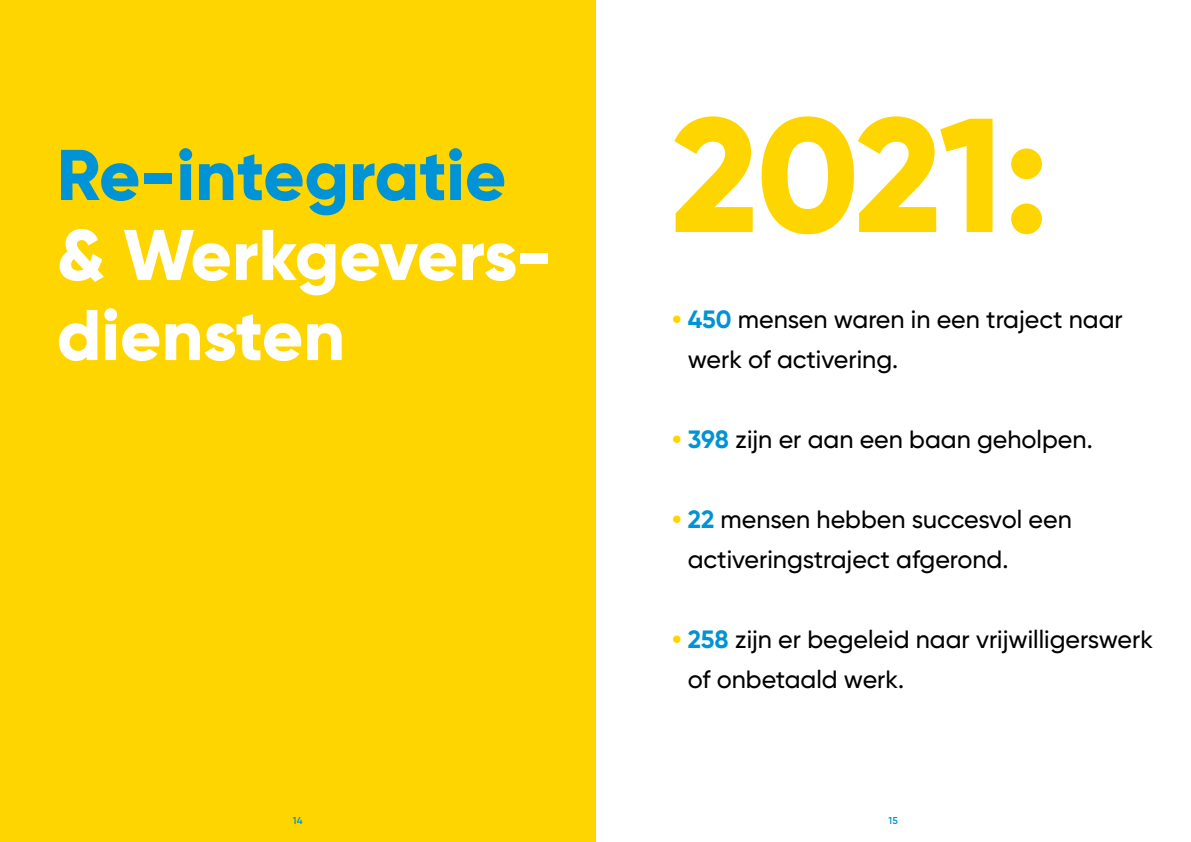
<style>
.page{position:relative;width:1191px;height:842px;background:#fff}
.page>*{position:absolute;margin:0;border:0;box-sizing:border-box;transform-origin:0 0}
.t1{font:800 161.9px "Gilroy";color:#ffd500}
.t2{font:800 71.6px/80px "Gilroy";color:#fff}
.t3{font:800 71.6px "Gilroy";letter-spacing:-.005em;color:#0093d6}
.t4{font:500 25px/40px "Gilroy";color:#000}
.t5{font:600 10px "Gilroy";color:#0093d6}
.s1{font-weight:800;color:#ffd500}
.s2{font-weight:700;color:#0093d6}
</style>
<div class="page">
<div style="left:0;top:0;width:595px;height:842px;background:#ffd500"></div>
<h2 class="t3" style="left:57px;top:130px;width:451px">Re-integratie</h2>
<h2 class="t2" style="left:57px;top:215px;width:496px">&amp; Werkgevers&shy;diensten</h2>
<h1 class="t1" style="left:672px;top:73px;width:379px">2021:</h1>
<p class="t4" style="left:688px;top:299px;width:436px;text-indent:-16px"><span class="s1">•</span> <span class="s2">450</span> mensen waren in een traject naar werk of activering.</p>
<p class="t4" style="left:672px;top:419px;width:422px"><span class="s1">•</span> <span class="s2">398</span> zijn er aan een baan geholpen.</p>
<p class="t4" style="left:688px;top:499px;width:385px;text-indent:-16px"><span class="s1">•</span> <span class="s2">22</span> mensen hebben succesvol een activeringstraject afgerond.</p>
<p class="t4" style="left:688px;top:619px;width:466px;text-indent:-16px"><span class="s1">•</span> <span class="s2">258</span> zijn er begeleid naar vrijwilligerswerk of onbetaald werk.</p>
<p class="t5" style="left:293px;top:814px;width:11px">14</p>
<p class="t5" style="left:888px;top:814px;width:11px">15</p>
</div>
